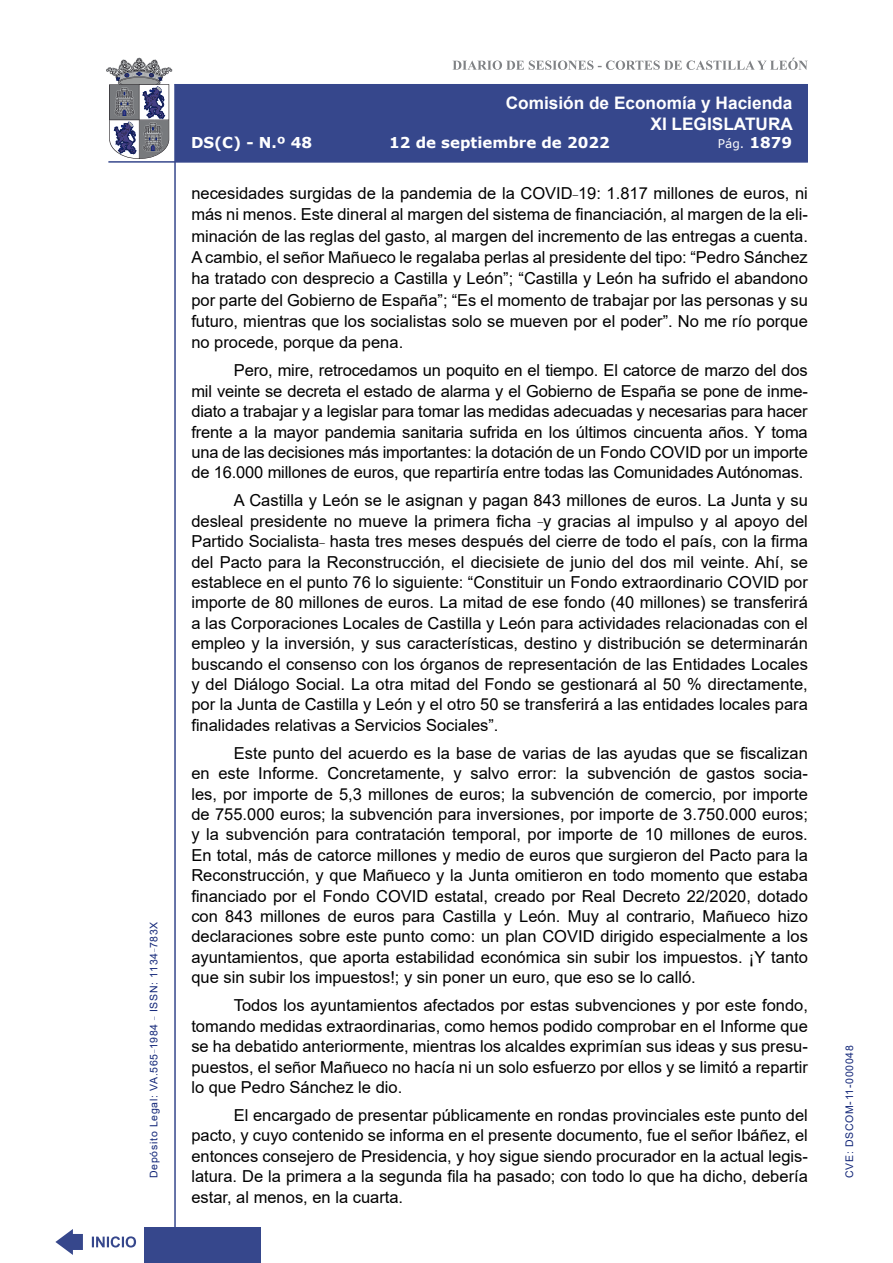
<style>
.page{position:relative;width:893px;height:1263px;background:#fff}
.page>*{position:absolute;margin:0;border:0;box-sizing:border-box;transform-origin:0 0}
.t1{font:700 17.25px/20.7px "Arial";color:#fff;text-align:right}
.t2{font:16.5px/20.4px "Arial";color:#000;text-align:justify}
.t3{font:700 15px "Verdana";color:#fff}
.t4{font:12px "Verdana";color:#fff}
.t5{font:10.5px "Arial";letter-spacing:.065em;color:#122678}
.s1{font-weight:700;font-size:15px}
</style>
<div class="page">
<svg style="left:452px;top:58px;width:356px;height:12px"></svg>
<hr style="left:174px;top:84px;width:2px;height:1179px;background:#36478c">
<div style="left:144px;top:1227px;width:117px;height:36px;background:#36478c"></div>
<div style="left:175px;top:84px;width:633px;height:78px;background:#36478c"></div>
<hr style="left:108px;top:161px;width:700px;height:2px;background:#36478c">
<svg style="left:92px;top:1236px;width:44px;height:11px"></svg>
<svg style="left:55px;top:1229px;width:28px;height:26px"></svg>
<svg style="left:106px;top:58px;width:66px;height:101px"></svg>
<p class="t5" style="left:146px;top:1178px;width:258px;rotate:-90deg">Depósito Legal: VA.565<sup>_</sup>1984 <sup>_</sup> ISSN: 1134<sup>_</sup>783X</p>
<p class="t1" style="left:506px;top:93px;width:289px">Comisión de Economía y Hacienda<br>XI LEGISLATURA</p>
<p class="t3" style="left:191px;top:132px;width:123px">DS(C) - N.º 48</p>
<p class="t3" style="left:389px;top:132px;width:222px">12 de septiembre de 2022</p>
<p class="t4" style="left:718px;top:135px;width:76px">Pág. <span class="s1">1879</span></p>
<p class="t2" style="left:191px;top:183px;width:618px;line-height:21.3px">necesidades surgidas de la pandemia de la COVID<sup>_</sup>19: 1.817 millones de euros, ni más ni menos. Este dineral al margen del sistema de financiación, al margen de la eli&shy;minación de las reglas del gasto, al margen del incremento de las entregas a cuenta.<br>A cambio, el señor Mañueco le regalaba perlas al presidente del tipo: “Pedro Sánchez ha tratado con desprecio a Castilla y León”; “Castilla y León ha sufrido el abandono por parte del Gobierno de España”; “Es el momento de trabajar por las personas y su futuro, mientras que los socialistas solo se mueven por el poder”. No me río porque no procede, porque da pena.</p>
<p class="t2" style="left:191px;top:360px;width:618px;text-indent:43px">Pero, mire, retrocedamos un poquito en el tiempo. El catorce de marzo del dos mil veinte se decreta el estado de alarma y el Gobierno de España se pone de inme&shy;diato a trabajar y a legislar para tomar las medidas adecuadas y necesarias para hacer frente a la mayor pandemia sanitaria sufrida en los últimos cincuenta años. Y toma una de las decisiones más importantes: la dotación de un Fondo COVID por un importe de 16.000 millones de euros, que repartiría entre todas las Comunidades Autónomas.</p>
<p class="t2" style="left:191px;top:490px;width:618px;text-indent:43px">A Castilla y León se le asignan y pagan 843 millones de euros. La Junta y su desleal presidente no mueve la primera ficha <sup>_</sup>y gracias al impulso y al apoyo del Partido Socialista<sup>_</sup> hasta tres meses después del cierre de todo el país, con la firma del Pacto para la Reconstrucción, el diecisiete de junio del dos mil veinte. Ahí, se establece en el punto 76 lo siguiente: “Constituir un Fondo extraordinario COVID por importe de 80 millones de euros. La mitad de ese fondo (40 millones) se transferirá a las Corporaciones Locales de Castilla y León para actividades relacionadas con el empleo y la inversión, y sus características, destino y distribución se determinarán buscando el consenso con los órganos de representación de las Entidades Locales y del Diálogo Social. La otra mitad del Fondo se gestionará al 50 % directamente, por la Junta de Castilla y León y el otro 50 se transferirá a las entidades locales para finalidades relativas a Servicios Sociales”.</p>
<p class="t2" style="left:191px;top:743px;width:618px;text-indent:43px">Este punto del acuerdo es la base de varias de las ayudas que se fiscalizan en este Informe. Concretamente, y salvo error: la subvención de gastos socia&shy;les, por importe de 5,3 millones de euros; la subvención de comercio, por importe de 755.000 euros; la subvención para inversiones, por importe de 3.750.000 euros; y la subvención para contratación temporal, por importe de 10 millones de euros.<br>En total, más de catorce millones y medio de euros que surgieron del Pacto para la Reconstrucción, y que Mañueco y la Junta omitieron en todo momento que estaba financiado por el Fondo COVID estatal, creado por Real Decreto 22/2020, dotado con 843 millones de euros para Castilla y León. Muy al contrario, Mañueco hizo declaraciones sobre este punto como: un plan COVID dirigido especialmente a los ayuntamientos, que aporta estabilidad económica sin subir los impuestos. ¡Y tanto que sin subir los impuestos!; y sin poner un euro, que eso se lo calló.</p>
<p class="t2" style="left:191px;top:995px;width:618px;text-indent:43px">Todos los ayuntamientos afectados por estas subvenciones y por este fondo, tomando medidas extraordinarias, como hemos podido comprobar en el Informe que se ha debatido anteriormente, mientras los alcaldes exprimían sus ideas y sus presu&shy;puestos, el señor Mañueco no hacía ni un solo esfuerzo por ellos y se limitó a repartir lo que Pedro Sánchez le dio.</p>
<p class="t2" style="left:191px;top:1105px;width:618px;text-indent:43px">El encargado de presentar públicamente en rondas provinciales este punto del pacto, y cuyo contenido se informa en el presente documento, fue el señor Ibáñez, el entonces consejero de Presidencia, y hoy sigue siendo procurador en la actual legis&shy;latura. De la primera a la segunda fila ha pasado; con todo lo que ha dicho, debería estar, al menos, en la cuarta.</p>
<p class="t5" style="left:842px;top:1178px;width:134px;rotate:-90deg">CVE: DSCOM-11-000048</p>
</div>
